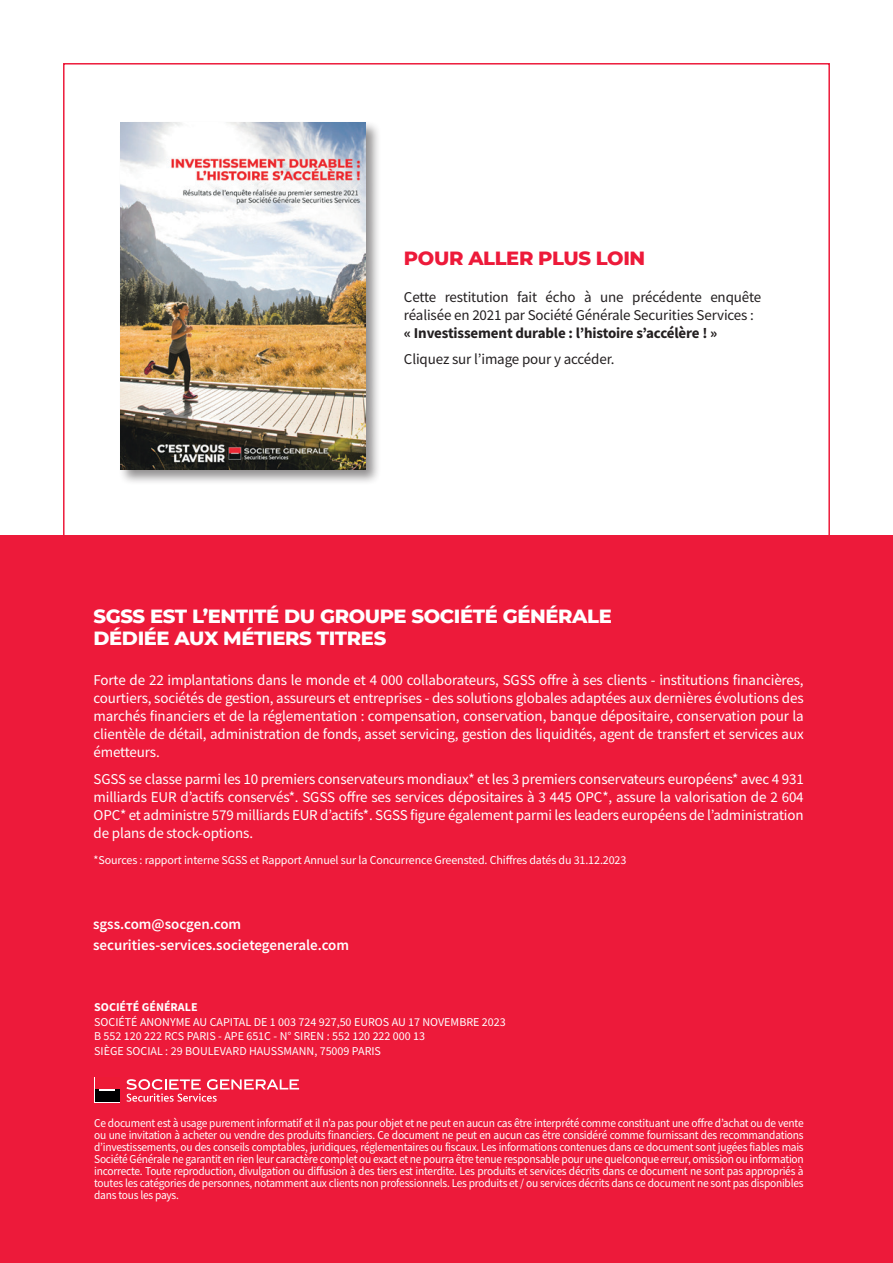
<style>
.page{position:relative;width:893px;height:1263px;background:#fff}
.page>*{position:absolute;margin:0;border:0;box-sizing:border-box;transform-origin:0 0}
.t1{font:800 19.5px/22.5px "Montserrat";letter-spacing:-.02em;color:#fff}
.t2{font:800 19.5px "Montserrat";letter-spacing:-.02em;color:#ed1a3a}
.t3{font:15px/18px "Source Sans Pro";letter-spacing:-.01em;color:#fff;text-align:justify}
.t4{font:15px/18px "Source Sans Pro";letter-spacing:-.01em;color:#231f20}
.t5{font:600 15px/21px "Source Sans Pro";color:#fff}
.t6{font:700 15px "Source Sans Pro";letter-spacing:-.01em;color:#231f20}
.t7{font:12px/12px "Source Sans Pro";letter-spacing:-.01em;color:#fff;text-align:justify;scale:.95 1}
.t8{font:12px/14.4px "Source Sans Pro";letter-spacing:-.01em;color:#fff}
.t9{font:700 12px "Source Sans Pro";color:#fff}
</style>
<div class="page">
<div style="left:0;top:536px;width:893px;height:727px;background:#ed1a3a"></div>
<div style="left:118px;top:120px;width:264px;height:365px;background:#231f20;opacity:.5"></div>
<img style="left:121px;top:123px;width:245px;height:346px">
<svg style="left:95px;top:1089px;width:25px;height:13px"></svg>
<div style="left:95px;top:1077px;width:24px;height:13px;background:#ed1b36"></div>
<div style="left:95px;top:1089px;width:24px;height:12px;background:#000001"></div>
<svg style="left:99px;top:1089px;width:16px;height:1px"></svg>
<svg style="left:126px;top:1079px;width:173px;height:23px"></svg>
<div style="left:63px;top:63px;width:767px;height:484px;border:2px solid #ed1a3a"></div>
<h1 class="t2" style="left:404px;top:244px;width:243px">POUR ALLER PLUS LOIN</h1>
<p class="t4" style="left:404px;top:288px;width:359px">Cette restitution fait écho à une précédente enquête réalisée en 2021 par Société Générale Securities Services :</p>
<p class="t6" style="left:404px;top:323px;width:315px">« Investissement durable : l’histoire s’accélère ! »</p>
<p class="t4" style="left:404px;top:350px;width:212px">Cliquez sur l’image pour y accéder.</p>
<h1 class="t1" style="left:94px;top:603px;width:520px">SGSS EST L’ENTITÉ DU GROUPE SOCIÉTÉ GÉNÉRALE<br>DÉDIÉE AUX MÉTIERS TITRES</h1>
<p class="t3" style="left:94px;top:671px;width:712px">Forte de 22 implantations dans le monde et 4 000 collaborateurs, SGSS offre à ses clients - institutions financières, courtiers, sociétés de gestion, assureurs et entreprises - des solutions globales adaptées aux dernières évolutions des marchés financiers et de la réglementation : compensation, conservation, banque dépositaire, conservation pour la clientèle de détail, administration de fonds, asset servicing, gestion des liquidités, agent de transfert et services aux émetteurs.</p>
<p class="t3" style="left:94px;top:770px;width:712px">SGSS se classe parmi les 10 premiers conservateurs mondiaux* et les 3 premiers conservateurs européens* avec 4 931 milliards EUR d’actifs conservés*. SGSS offre ses services dépositaires à 3 445 OPC*, assure la valorisation de 2 604<br>OPC* et administre 579 milliards EUR d’actifs*. SGSS figure également parmi les leaders européens de l’administration de plans de stock-options.</p>
<p class="t8" style="left:94px;top:853px;width:534px">*Sources : rapport interne SGSS et Rapport Annuel sur la Concurrence Greensted. Chiffres datés du 31.12.2023</p>
<p class="t5" style="left:93px;top:913px;width:258px">sgss.com@socgen.com securities-services.societegenerale.com</p>
<p class="t9" style="left:94px;top:999px;width:105px">SOCIÉTÉ GÉNÉRALE</p>
<p class="t8" style="left:94px;top:1014px;width:413px">SOCIÉTÉ ANONYME AU CAPITAL DE 1 003 724 927,50 EUROS AU 17 NOVEMBRE 2023<br>B 552 120 222 RCS PARIS - APE 651C - N° SIREN : 552 120 222 000 13<br>SIÈGE SOCIAL : 29 BOULEVARD HAUSSMANN, 75009 PARIS</p>
<p class="t7" style="left:94px;top:1117px;width:748px">Ce document est à usage purement informatif et il n’a pas pour objet et ne peut en aucun cas être interprété comme constituant une offre d’achat ou de vente ou une invitation à acheter ou vendre des produits financiers. Ce document ne peut en aucun cas être considéré comme fournissant des recommandations d’investissements, ou des conseils comptables, juridiques, réglementaires ou fiscaux. Les informations contenues dans ce document sont jugées fiables mais Société Générale ne garantit en rien leur caractère complet ou exact et ne pourra être tenue responsable pour une quelconque erreur, omission ou information incorrecte. Toute reproduction, divulgation ou diffusion à des tiers est interdite. Les produits et services décrits dans ce document ne sont pas appropriés à toutes les catégories de personnes, notamment aux clients non professionnels. Les produits et / ou services décrits dans ce document ne sont pas disponibles dans tous les pays.</p>
</div>
